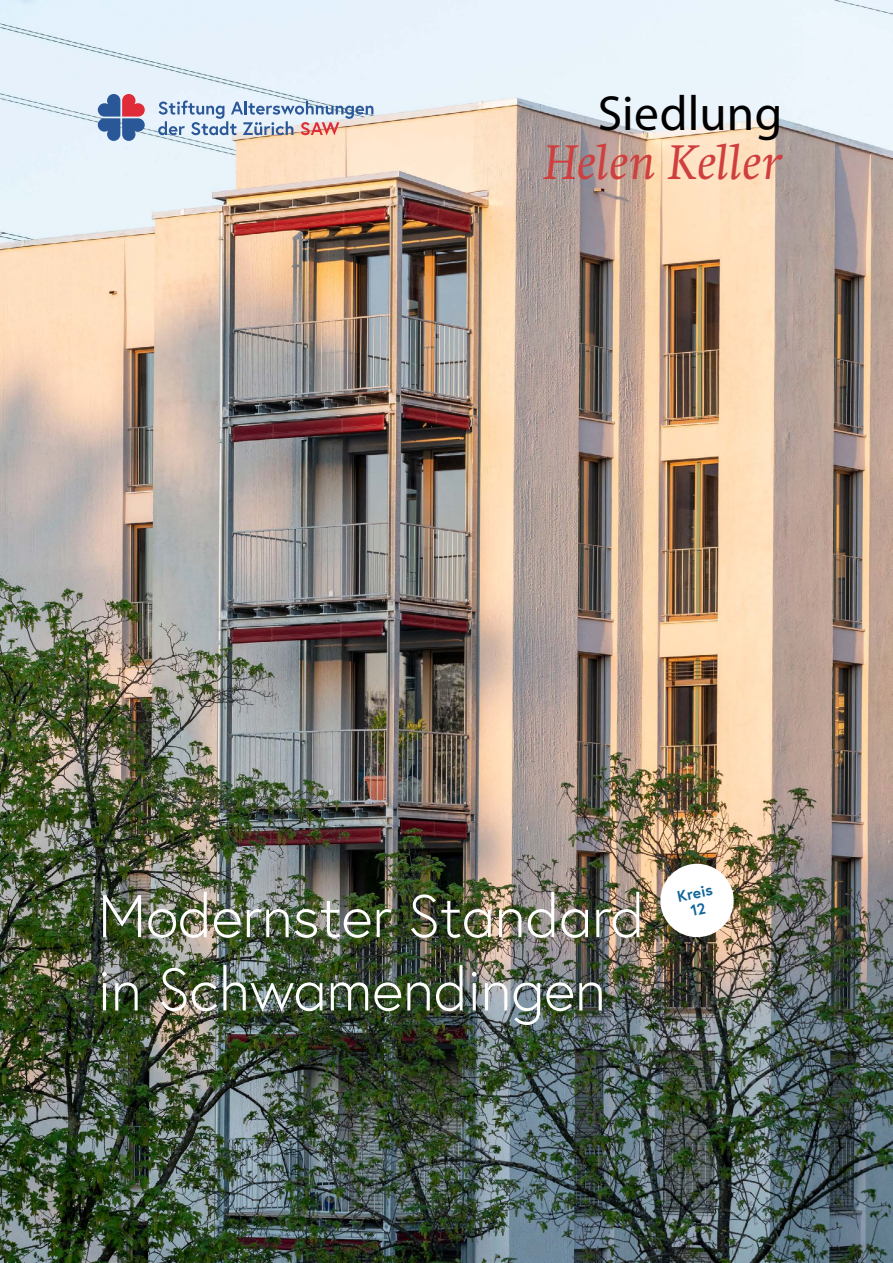
<style>
.page{position:relative;width:893px;height:1263px;background:#fff}
.page>*{position:absolute;margin:0;border:0;box-sizing:border-box;transform-origin:0 0}
.t1{font:300 60px "Europa";letter-spacing:-.005em;color:#fff}
.t2{font:italic 49.5px "Swift LT Pro";letter-spacing:.01em;color:#cf3f3e}
.t3{font:49.5px "Myriad Pro";letter-spacing:.005em;color:#000}
.t4{font:700 15.45px/16.4px "Europa";color:#106498;text-align:center}
</style>
<div class="page">
<img style="left:0;top:0;width:893px;height:1263px">
<svg style="left:98px;top:94px;width:47px;height:47px;background:#827da4"></svg>
<svg style="left:158px;top:100px;width:215px;height:35px;background:#bdc5d6"></svg>
<img style="left:657px;top:860px;width:80px;height:80px">
<p class="t3" style="left:598px;top:83px;width:186px">Siedlung</p>
<p class="t2" style="left:544px;top:133px;width:240px">Helen Keller</p>
<p class="t1" style="left:98px;top:879px;width:548px">Modernster Standard</p>
<p class="t4" style="left:676px;top:888px;width:37px;rotate:-12deg">Kreis<br>12</p>
<p class="t1" style="left:98px;top:952px;width:510px">in Schwamendingen</p>
</div>
